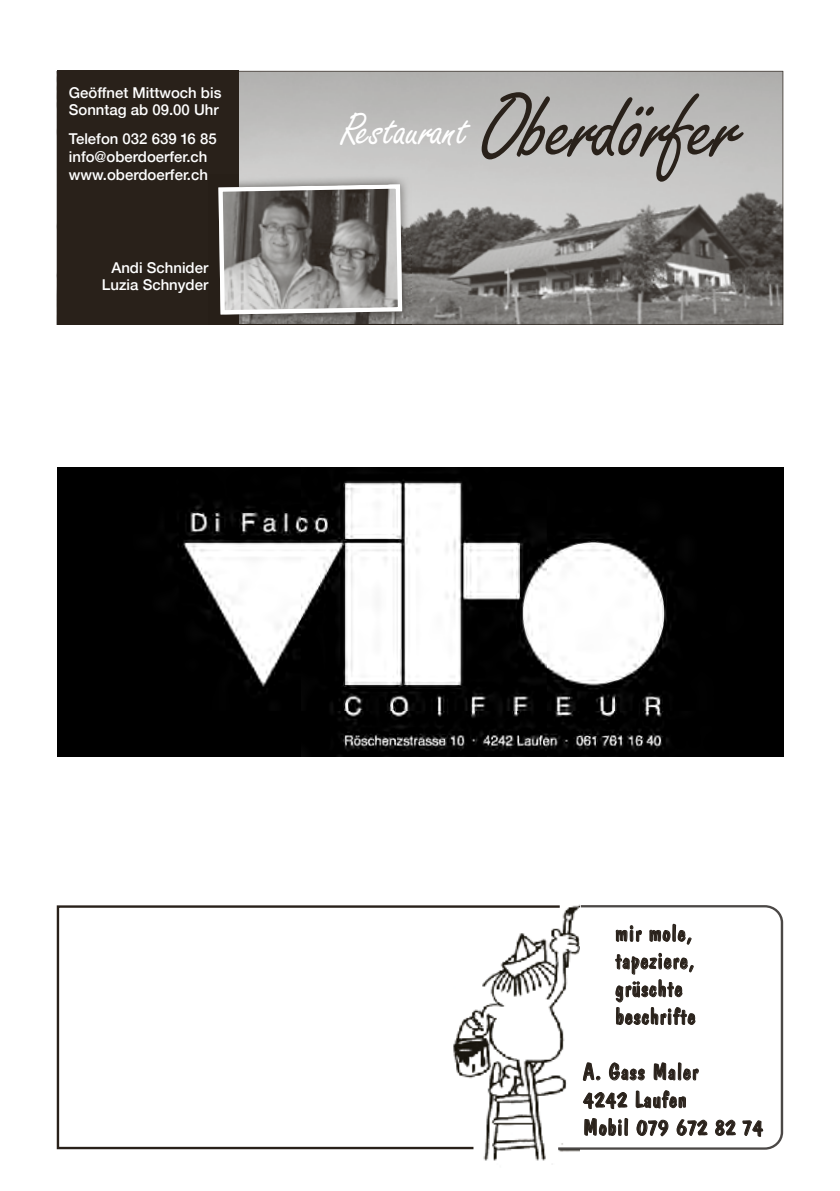
<style>
.page{position:relative;width:840px;height:1191px;background:#fff}
.page>*{position:absolute;margin:0;border:0;box-sizing:border-box;transform-origin:0 0}
.t1{font:48px "Freestyle Script";color:#fff}
.t2{font:23.2px/27.8px "Dom Casual Std";color:#29211a;scale:1.05 1}
.t3{font:500 15px/17px "Helvetica Neue";color:#fff}
.s1{font-size:99.6px;color:#29211a}
</style>
<div class="page">
<img style="left:57px;top:468px;width:726px;height:288px">
<svg style="left:562px;top:904px;width:222px;height:246px"></svg>
<svg style="left:56px;top:905px;width:506px;height:245px"></svg>
<svg style="left:238px;top:71px;width:544px;height:254px;background:#a2a09e"></svg>
<div style="left:57px;top:71px;width:181px;height:254px;background:#29211a"></div>
<img style="left:238px;top:174px;width:173px;height:150px">
<img style="left:238px;top:324px;width:173px;height:1px">
<svg style="left:218px;top:182px;width:186px;height:135px;background:#898684"></svg>
<p class="t3" style="left:69px;top:83px;width:154px">Geöffnet Mittwoch bis<br>Sonntag ab 09.00 Uhr</p>
<p class="t3" style="left:69px;top:128px;width:149px;line-height:18.2px">Telefon 032 639 16 85 info@oberdoerfer.ch www.oberdoerfer.ch</p>
<p class="t3" style="left:102px;top:258px;width:108px;text-align:right">Andi Schnider<br>Luzia Schnyder</p>
<h1 class="t1" style="left:341px;top:105px;width:405px">Restaurant <span class="s1">Oberdörfer</span></h1>
<h2 class="t2" style="left:614px;top:919px;width:79px">mir mole, tapeziere, grüschte beschrifte</h2>
<h2 class="t2" style="left:582px;top:1057px;width:174px">A. Gass Maler<br>4242 Laufen<br>Mobil 079 672 82 74</h2>
</div>
